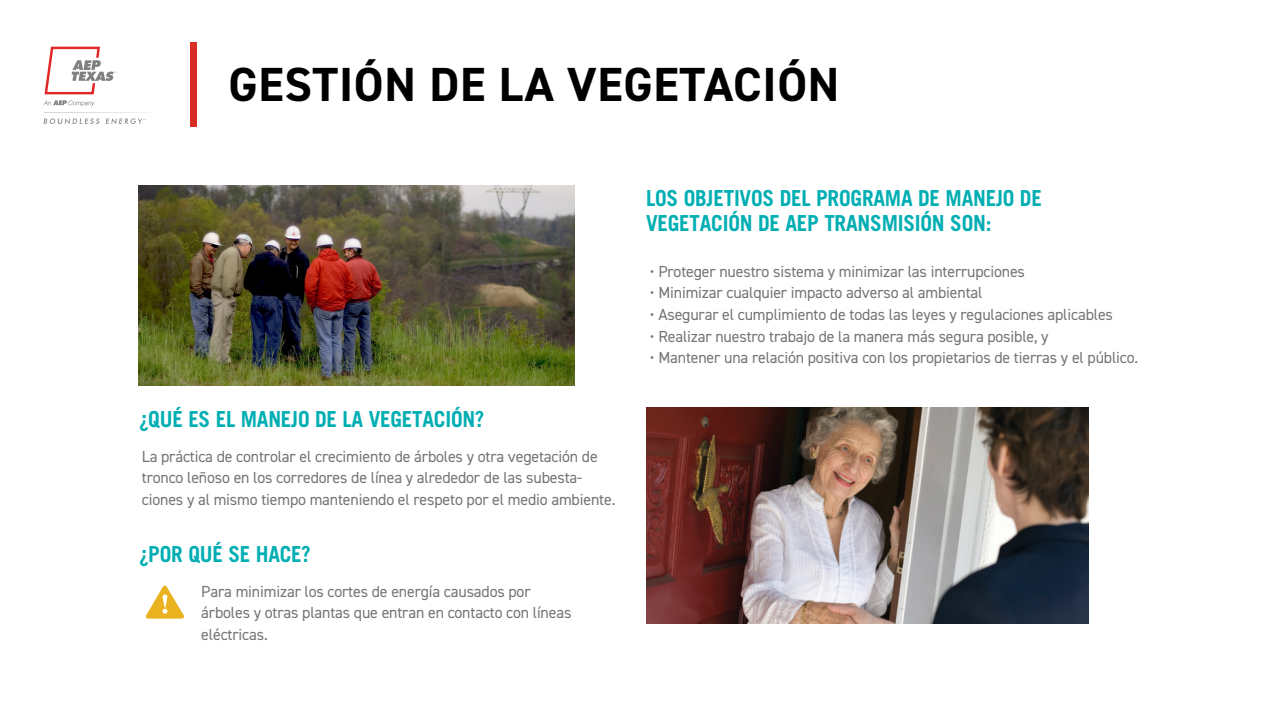
<style>
.page{position:relative;width:1280px;height:720px;background:#fff}
.page>*{position:absolute;margin:0;border:0;box-sizing:border-box;transform-origin:0 0}
.t1{font:700 48px "DIN2014";letter-spacing:.015em;color:#000}
.t2{font:700 22.1px/25.2px "Trade Gothic LT Std";letter-spacing:-.01em;color:#00aeb3;scale:.95 1}
.t3{font:16.1px/21.6px "DIN2014";letter-spacing:-.01em;color:#767576}
</style>
<div class="page">
<div style="left:191px;top:42px;width:6px;height:85px;background:#d82c27"></div>
<img style="left:646px;top:408px;width:443px;height:216px">
<img style="left:138px;top:186px;width:437px;height:200px">
<svg style="left:145px;top:585px;width:40px;height:34px"></svg>
<svg style="left:43px;top:100px;width:52px;height:6px"></svg>
<svg style="left:44px;top:112px;width:103px;height:12px"></svg>
<svg style="left:45px;top:47px;width:72px;height:47px"></svg>
<h1 class="t1" style="left:228px;top:52px;width:613px">GESTIÓN DE LA VEGETACIÓN</h1>
<h2 class="t2" style="left:646px;top:185px;width:418px">LOS OBJETIVOS DEL PROGRAMA DE MANEJO DE<br>VEGETACIÓN DE AEP TRANSMISIÓN SON:</h2>
<h2 class="t2" style="left:139px;top:406px;width:365px">¿QUÉ ES EL MANEJO DE LA VEGETACIÓN?</h2>
<p class="t3" style="left:142px;top:445px;width:475px">La práctica de controlar el crecimiento de árboles y otra vegetación de tronco leñoso en los corredores de línea y alrededor de las subesta&shy;ciones y al mismo tiempo manteniendo el respeto por el medio ambiente.</p>
<h2 class="t2" style="left:139px;top:542px;width:182px">¿POR QUÉ SE HACE?</h2>
<p class="t3" style="left:201px;top:580px;width:372px">Para minimizar los cortes de energía causados por árboles y otras plantas que entran en contacto con líneas eléctricas.</p>
<p class="t3" style="left:650px;top:260px;width:377px">• Proteger nuestro sistema y minimizar las interrupciones</p>
<p class="t3" style="left:650px;top:282px;width:334px">• Minimizar cualquier impacto adverso al ambiental</p>
<p class="t3" style="left:650px;top:303px;width:465px">• Asegurar el cumplimiento de todas las leyes y regulaciones aplicables</p>
<p class="t3" style="left:650px;top:325px;width:400px">• Realizar nuestro trabajo de la manera más segura posible, y</p>
<p class="t3" style="left:650px;top:346px;width:490px">• Mantener una relación positiva con los propietarios de tierras y el público.</p>
</div>
